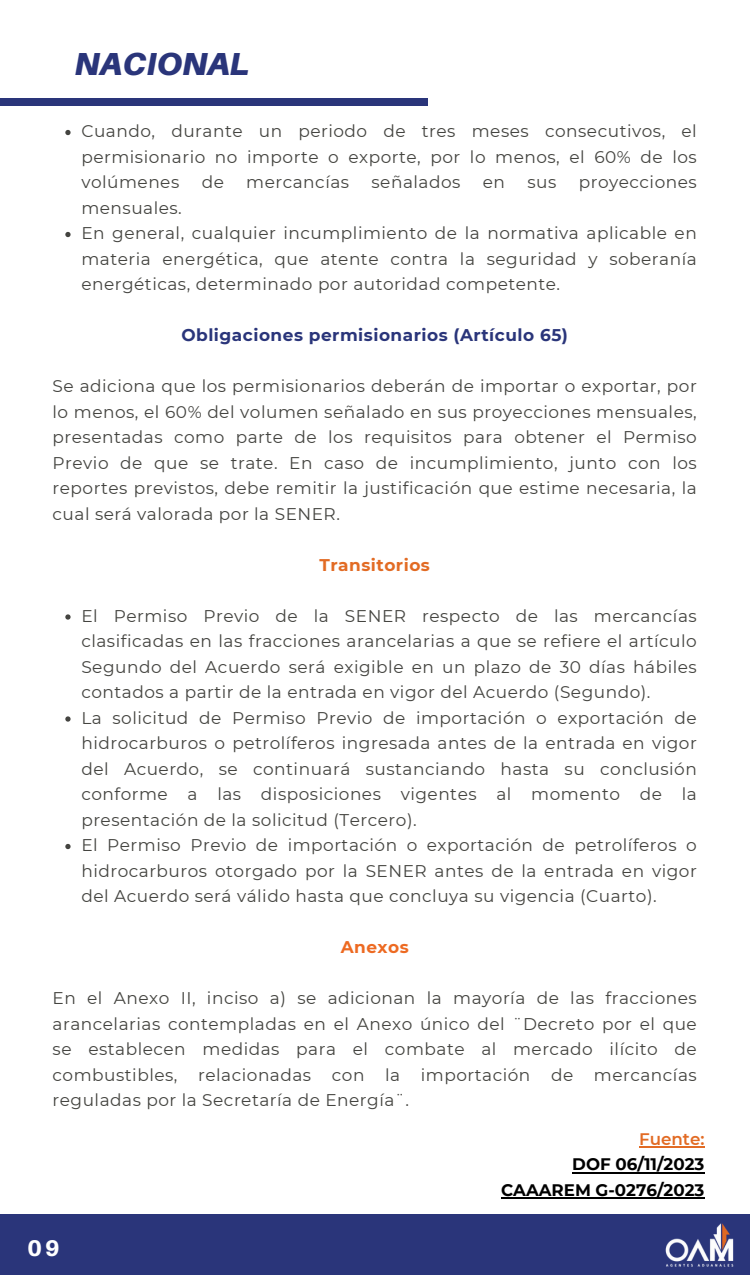
<style>
.page{position:relative;width:750px;height:1275px;background:#fff}
.page>*{position:absolute;margin:0;border:0;box-sizing:border-box;transform-origin:0 0}
.t1{font:italic 900 31.9px "Aileron";color:#2a357a}
.t2{font:800 22.7px "Aileron";color:#fff}
.t3{font:16.9px/25.5px "Montserrat";letter-spacing:.03em;color:#444440;text-align:justify}
.t4{font:700 16.9px "Montserrat";letter-spacing:.03em;color:#2a357a}
.t5{font:700 16.9px "Montserrat";letter-spacing:.03em;color:#e26b24}
.t6{font:700 16.9px "Montserrat";letter-spacing:.03em;color:#ed6a22}
.t7{font:700 16.7px "Montserrat";color:#000}
.t8{font:600 16.7px "Montserrat";color:#e26b24}
</style>
<div class="page">
<div style="left:0;top:1214px;width:750px;height:61px;background:#2a357a"></div>
<div style="left:0;top:99px;width:428px;height:6px;background:#2a357a"></div>
<img style="left:665px;top:1223px;width:69px;height:44px">
<svg style="left:65px;top:130px;width:6px;height:5px"></svg>
<svg style="left:65px;top:232px;width:6px;height:5px"></svg>
<svg style="left:65px;top:614px;width:6px;height:6px"></svg>
<svg style="left:65px;top:716px;width:6px;height:6px"></svg>
<svg style="left:65px;top:844px;width:6px;height:5px"></svg>
<hr style="left:639px;top:1146px;width:65px;height:2px;background:#e26b24">
<hr style="left:572px;top:1172px;width:132px;height:1px;background:#000">
<hr style="left:501px;top:1197px;width:203px;height:2px;background:#000">
<p class="t1" style="left:75px;top:44px;width:176px">NACIONAL</p>
<p class="t3" style="left:81px;top:119px;width:617px">Cuando, durante un periodo de tres meses consecutivos, el permisionario no importe o exporte, por lo menos, el 60% de los volúmenes</p>
<p class="t3" style="left:202px;top:170px;width:24px">de</p>
<p class="t3" style="left:246px;top:170px;width:104px">mercancías</p>
<p class="t3" style="left:372px;top:170px;width:90px">señalados</p>
<p class="t3" style="left:483px;top:170px;width:24px">en</p>
<p class="t3" style="left:527px;top:170px;width:30px">sus</p>
<p class="t3" style="left:579px;top:170px;width:120px">proyecciones</p>
<p class="t3" style="left:81px;top:195px;width:102px">mensuales.</p>
<p class="t3" style="left:81px;top:221px;width:617px">En general, cualquier incumplimiento de la normativa aplicable en materia energética, que atente contra la seguridad y soberanía energéticas, determinado por autoridad competente.</p>
<p class="t4" style="left:181px;top:325px;width:388px">Obligaciones permisionarios (Artículo 65)</p>
<p class="t3" style="left:53px;top:374px;width:646px">Se adiciona que los permisionarios deberán de importar o exportar, por lo menos, el 60% del volumen señalado en sus proyecciones mensuales, presentadas como parte de los requisitos para obtener el Permiso Previo de que se trate. En caso de incumplimiento, junto con los reportes previstos, debe remitir la justificación que estime necesaria, la cual será valorada por la SENER.</p>
<p class="t5" style="left:319px;top:555px;width:112px">Transitorios</p>
<p class="t3" style="left:81px;top:603px;width:617px">El Permiso Previo de la SENER respecto de las mercancías clasificadas en las fracciones arancelarias a que se refiere el artículo Segundo del Acuerdo será exigible en un plazo de 30 días hábiles contados a partir de la entrada en vigor del Acuerdo (Segundo).</p>
<p class="t3" style="left:81px;top:705px;width:617px">La solicitud de Permiso Previo de importación o exportación de hidrocarburos o petrolíferos ingresada antes de la entrada en vigor del Acuerdo, se continuará sustanciando hasta su conclusión conforme a las disposiciones vigentes al momento de la presentación de la solicitud (Tercero).</p>
<p class="t3" style="left:81px;top:833px;width:617px">El Permiso Previo de importación o exportación de petrolíferos o hidrocarburos otorgado por la SENER antes de la entrada en vigor del Acuerdo será válido hasta que concluya su vigencia (Cuarto).</p>
<p class="t6" style="left:341px;top:937px;width:70px">Anexos</p>
<p class="t3" style="left:53px;top:986px;width:646px">En el Anexo II, inciso a) se adicionan la mayoría de las fracciones arancelarias contempladas en el Anexo único del ¨Decreto por el que se establecen medidas para el combate al mercado ilícito de combustibles, relacionadas con la importación de mercancías reguladas por la Secretaría de Energía¨.</p>
<p class="t2" style="left:27px;top:1234px;width:34px">09</p>
<p class="t8" style="left:639px;top:1129px;width:67px">Fuente:</p>
<p class="t7" style="left:572px;top:1154px;width:134px">DOF 06/11/2023</p>
<p class="t7" style="left:501px;top:1180px;width:205px">CAAAREM G-0276/2023</p>
</div>
